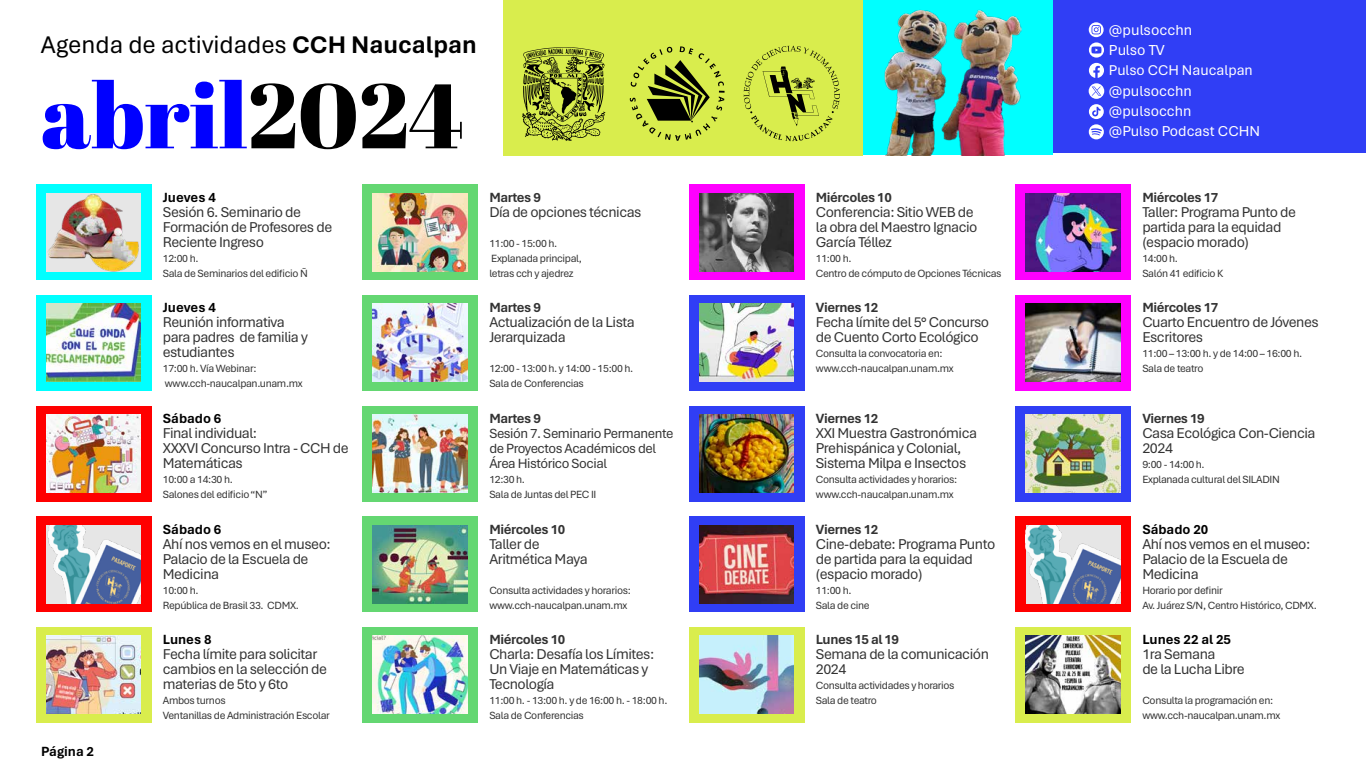
<style>
.page{position:relative;width:1366px;height:768px;background:#fff}
.page>*{position:absolute;margin:0;border:0;box-sizing:border-box;transform-origin:0 0}
.t1{font:91.3px "Abril Fatface";color:#00f}
.t2{font:25.3px "Aptos";color:#000}
.t3{font:15.2px/20.4px "Aptos";color:#fff}
.t4{font:15.1px/20.3px "Aptos";color:#fff}
.t5{font:15px/15px "Aptos";letter-spacing:-.03em;color:#333}
.t6{font:14.9px "Aptos";color:#fff}
.t7{font:700 14px "Aptos";letter-spacing:-.03em;color:#333}
.t8{font:14px/15px "Aptos";letter-spacing:-.03em;color:#333}
.t9{font:700 14px "Aptos";color:#000}
.t10{font:11px/15px "Aptos";letter-spacing:-.03em;color:#333}
.s1{font-weight:700}
.s2{color:#000}
</style>
<div class="page">
<div style="left:863px;top:0;width:189px;height:155px;background:#0ff"></div>
<div style="left:503px;top:0;width:360px;height:155px;background:#d9ed4d"></div>
<svg style="left:522px;top:47px;width:83px;height:94px"></svg>
<svg style="left:630px;top:46px;width:95px;height:95px"></svg>
<svg style="left:744px;top:46px;width:96px;height:95px"></svg>
<img style="left:965px;top:10px;width:57px;height:145px">
<div style="left:1053px;top:0;width:313px;height:154px;background:#303ef5"></div>
<svg style="left:1089px;top:22px;width:15px;height:117px"></svg>
<img style="left:884px;top:10px;width:81px;height:145px">
<div style="left:36px;top:184px;width:115px;height:96px;background:#0ff"></div>
<img style="left:46px;top:193px;width:95px;height:78px">
<div style="left:36px;top:295px;width:115px;height:96px;background:#0ff"></div>
<img style="left:46px;top:304px;width:95px;height:78px">
<div style="left:36px;top:406px;width:115px;height:95px;background:#f00"></div>
<img style="left:46px;top:414px;width:95px;height:79px">
<div style="left:36px;top:516px;width:115px;height:96px;background:#f00"></div>
<img style="left:46px;top:525px;width:95px;height:78px">
<div style="left:36px;top:627px;width:115px;height:96px;background:#d9ed4d"></div>
<img style="left:46px;top:636px;width:95px;height:78px">
<div style="left:362px;top:184px;width:116px;height:96px;background:#64d772"></div>
<img style="left:373px;top:193px;width:94px;height:78px">
<div style="left:362px;top:295px;width:116px;height:96px;background:#64d772"></div>
<img style="left:373px;top:304px;width:94px;height:78px">
<div style="left:362px;top:406px;width:116px;height:95px;background:#64d772"></div>
<img style="left:373px;top:414px;width:94px;height:79px">
<div style="left:362px;top:516px;width:116px;height:96px;background:#64d772"></div>
<img style="left:373px;top:525px;width:94px;height:78px">
<div style="left:362px;top:627px;width:116px;height:96px;background:#64d772"></div>
<img style="left:373px;top:636px;width:94px;height:78px">
<div style="left:689px;top:184px;width:115px;height:96px;background:#f0f"></div>
<img style="left:699px;top:193px;width:95px;height:78px">
<div style="left:689px;top:295px;width:115px;height:96px;background:#303ef5"></div>
<img style="left:699px;top:304px;width:95px;height:78px">
<div style="left:689px;top:406px;width:115px;height:95px;background:#303ef5"></div>
<img style="left:699px;top:414px;width:95px;height:79px">
<div style="left:689px;top:516px;width:115px;height:96px;background:#303ef5"></div>
<img style="left:699px;top:525px;width:95px;height:78px">
<div style="left:689px;top:627px;width:115px;height:96px;background:#d9ed4d"></div>
<img style="left:699px;top:636px;width:95px;height:78px">
<div style="left:1016px;top:184px;width:115px;height:96px;background:#f0f"></div>
<img style="left:1026px;top:193px;width:94px;height:78px">
<div style="left:1016px;top:295px;width:115px;height:96px;background:#f0f"></div>
<img style="left:1026px;top:304px;width:94px;height:78px">
<div style="left:1016px;top:406px;width:115px;height:95px;background:#303ef5"></div>
<img style="left:1026px;top:414px;width:94px;height:79px">
<div style="left:1016px;top:516px;width:115px;height:96px;background:#f00"></div>
<img style="left:1026px;top:525px;width:94px;height:78px">
<div style="left:1016px;top:627px;width:115px;height:96px;background:#d9ed4d"></div>
<img style="left:1026px;top:636px;width:94px;height:78px">
<h2 class="t2" style="left:41px;top:27px;width:437px">Agenda de actividades <span class="s1">CCH Naucalpan</span></h2>
<h1 class="t1" style="left:41px;top:52px;width:425px">abril<span class="s2">2024</span></h1>
<p class="t9" style="left:41px;top:742px;width:54px">Página 2</p>
<p class="t9" style="left:163px;top:187px;width:55px">Jueves 4</p>
<p class="t5" style="left:163px;top:204px;width:171px">Sesión 6. Seminario de<br>Formación de Profesores de<br>Reciente Ingreso</p>
<p class="t10" style="left:163px;top:250px;width:147px">12:00 h.<br>Sala de Seminarios del edificio Ñ</p>
<p class="t9" style="left:163px;top:298px;width:55px">Jueves 4</p>
<p class="t5" style="left:163px;top:314px;width:146px">Reunión informativa para padres de familia y estudiantes</p>
<p class="t10" style="left:163px;top:361px;width:141px">17:00 h. Vía Webinar: www.cch-naucalpan.unam.mx</p>
<p class="t9" style="left:163px;top:409px;width:60px">Sábado 6</p>
<p class="t5" style="left:163px;top:425px;width:187px">Final individual:<br>XXXVI Concurso Intra - CCH de<br>Matemáticas</p>
<p class="t10" style="left:163px;top:471px;width:106px">10:00 a 14:30 h.<br>Salones del edificio “N”</p>
<p class="t9" style="left:163px;top:519px;width:60px">Sábado 6</p>
<p class="t5" style="left:163px;top:536px;width:170px">Ahí nos vemos en el museo:<br>Palacio de la Escuela de<br>Medicina</p>
<p class="t10" style="left:163px;top:582px;width:138px">10:00 h.<br>República de Brasil 33. CDMX.</p>
<p class="t9" style="left:163px;top:630px;width:50px">Lunes 8</p>
<p class="t5" style="left:163px;top:646px;width:166px">Fecha límite para solicitar cambios en la selección de materias de 5to y 6to</p>
<p class="t10" style="left:163px;top:693px;width:169px">Ambos turnos<br>Ventanillas de Administración Escolar</p>
<p class="t7" style="left:489px;top:187px;width:53px">Martes 9</p>
<p class="t5" style="left:489px;top:204px;width:154px">Día de opciones técnicas</p>
<p class="t10" style="left:489px;top:235px;width:94px">11:00 - 15:00 h.<br>Explanada principal, letras cch y ajedrez</p>
<p class="t7" style="left:489px;top:298px;width:53px">Martes 9</p>
<p class="t5" style="left:489px;top:314px;width:147px">Actualización de la Lista<br>Jerarquizada</p>
<p class="t10" style="left:489px;top:361px;width:146px">12:00 - 13:00 h. y 14:00 - 15:00 h.<br>Sala de Conferencias</p>
<p class="t7" style="left:489px;top:409px;width:53px">Martes 9</p>
<p class="t8" style="left:489px;top:425px;width:186px">Sesión 7. Seminario Permanente de Proyectos Académicos del<br>Área Histórico Social</p>
<p class="t10" style="left:489px;top:471px;width:109px">12:30 h.<br>Sala de Juntas del PEC II</p>
<p class="t7" style="left:489px;top:519px;width:78px">Miércoles 10</p>
<p class="t5" style="left:489px;top:536px;width:100px">Taller de<br>Aritmética Maya</p>
<p class="t10" style="left:489px;top:582px;width:143px">Consulta actividades y horarios: www.cch-naucalpan.unam.mx</p>
<p class="t7" style="left:489px;top:630px;width:78px">Miércoles 10</p>
<p class="t5" style="left:489px;top:646px;width:167px">Charla: Desafía los Límites:<br>Un Viaje en Matemáticas y<br>Tecnología</p>
<p class="t10" style="left:489px;top:693px;width:180px">11:00 h. - 13:00 h. y de 16:00 h. - 18:00 h.<br>Sala de Conferencias</p>
<p class="t7" style="left:816px;top:187px;width:78px">Miércoles 10</p>
<p class="t5" style="left:816px;top:204px;width:163px">Conferencia: Sitio WEB de la obra del Maestro Ignacio<br>García Téllez</p>
<p class="t10" style="left:816px;top:250px;width:187px">11:00 h.<br>Centro de cómputo de Opciones Técnicas</p>
<p class="t7" style="left:816px;top:298px;width:64px">Viernes 12</p>
<p class="t5" style="left:816px;top:314px;width:175px">Fecha límite del 5° Concurso de Cuento Corto Ecológico</p>
<p class="t10" style="left:816px;top:346px;width:139px">Consulta la convocatoria en: www.cch-naucalpan.unam.mx</p>
<p class="t7" style="left:816px;top:409px;width:64px">Viernes 12</p>
<p class="t5" style="left:816px;top:425px;width:163px">XXI Muestra Gastronómica<br>Prehispánica y Colonial,<br>Sistema Milpa e Insectos</p>
<p class="t10" style="left:816px;top:471px;width:143px">Consulta actividades y horarios: www.cch-naucalpan.unam.mx</p>
<p class="t7" style="left:816px;top:519px;width:64px">Viernes 12</p>
<p class="t5" style="left:816px;top:536px;width:181px">Cine-debate: Programa Punto de partida para la equidad (espacio morado)</p>
<p class="t10" style="left:816px;top:582px;width:55px">11:00 h.<br>Sala de cine</p>
<p class="t7" style="left:816px;top:630px;width:85px">Lunes 15 al 19</p>
<p class="t5" style="left:816px;top:646px;width:175px">Semana de la comunicación<br>2024</p>
<p class="t10" style="left:816px;top:678px;width:140px">Consulta actividades y horarios<br>Sala de teatro</p>
<p class="t3" style="left:1109px;top:19px;width:85px">@pulsocchn<br>Pulso TV</p>
<p class="t3" style="left:1109px;top:80px;width:85px">@pulsocchn</p>
<p class="t4" style="left:1109px;top:100px;width:153px">@pulsocchn<br>@Pulso Podcast CCHN</p>
<p class="t6" style="left:1109px;top:60px;width:145px">Pulso CCH Naucalpan</p>
<p class="t7" style="left:1142px;top:187px;width:78px">Miércoles 17</p>
<p class="t5" style="left:1142px;top:204px;width:155px">Taller: Programa Punto de partida para la equidad (espacio morado)</p>
<p class="t10" style="left:1142px;top:250px;width:83px">14:00 h.<br>Salón 41 edificio K</p>
<p class="t7" style="left:1142px;top:298px;width:78px">Miércoles 17</p>
<p class="t5" style="left:1142px;top:314px;width:178px">Cuarto Encuentro de Jóvenes<br>Escritores</p>
<p class="t10" style="left:1142px;top:346px;width:161px">11:00 – 13:00 h. y de 14:00 – 16:00 h.<br>Sala de teatro</p>
<p class="t7" style="left:1142px;top:409px;width:64px">Viernes 19</p>
<p class="t5" style="left:1142px;top:425px;width:175px">Casa Ecológica Con-Ciencia<br>2024</p>
<p class="t10" style="left:1142px;top:456px;width:139px">9:00 - 14:00 h.<br>Explanada cultural del SILADIN</p>
<p class="t9" style="left:1142px;top:519px;width:68px">Sábado 20</p>
<p class="t5" style="left:1142px;top:536px;width:170px">Ahí nos vemos en el museo:<br>Palacio de la Escuela de<br>Medicina</p>
<p class="t10" style="left:1142px;top:582px;width:176px">Horario por definir<br>Av. Juárez S/N, Centro Histórico, CDMX.</p>
<p class="t9" style="left:1142px;top:630px;width:90px">Lunes 22 al 25</p>
<p class="t5" style="left:1142px;top:646px;width:104px">1ra Semana<br>de la Lucha Libre</p>
<p class="t10" style="left:1142px;top:693px;width:139px">Consulta la programación en: www.cch-naucalpan.unam.mx</p>
</div>
